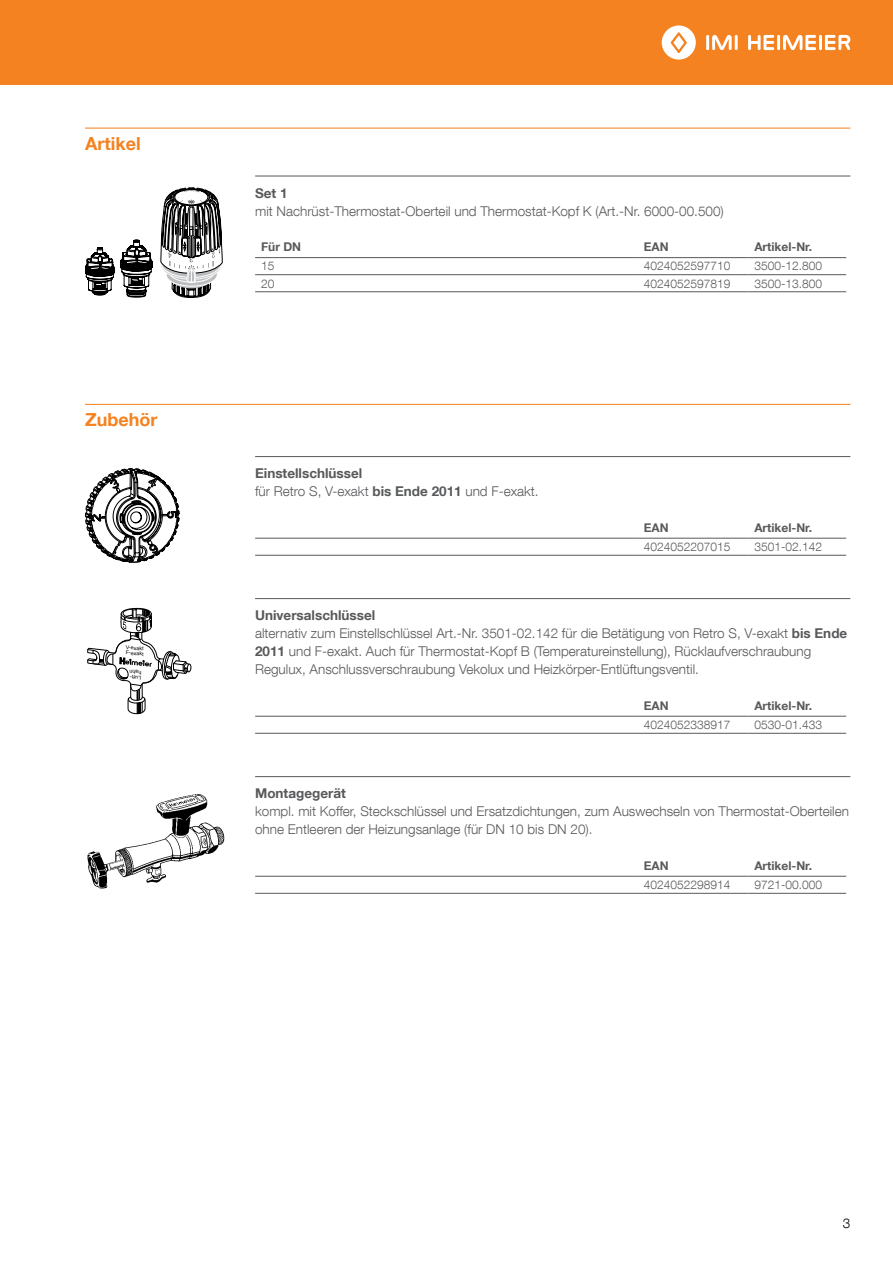
<style>
.page{position:relative;width:893px;height:1263px;background:#fff}
.page>*{position:absolute;margin:0;border:0;box-sizing:border-box;transform-origin:0 0}
.t1{font:700 18px "Helvetica Neue LT Com";color:#f58220}
.t2{font:300 13.5px/18px "Helvetica Neue LT Com";color:#58595b}
.t3{font:700 13.5px/18px "Helvetica Neue LT Com";color:#58595b}
.t4{font:300 13.5px "Helvetica Neue LT Com";color:#000}
.t5{font:300 12px "Helvetica Neue LT Com";color:#58595b}
.t6{font:700 12px "Helvetica Neue LT Com";color:#58595b}
.t7{font:5.25px/5.2px "Arial";color:#000}
.s1{font-weight:300}
.s2{font-weight:700}
</style>
<div class="page">
<div style="left:0;top:0;width:893px;height:85px;background:#f58220"></div>
<hr style="left:706px;top:35px;width:3px;height:15px;background:#fff">
<hr style="left:735px;top:35px;width:3px;height:15px;background:#fff">
<svg style="left:712px;top:35px;width:20px;height:15px"></svg>
<svg style="left:662px;top:25px;width:34px;height:35px"></svg>
<hr style="left:777px;top:35px;width:3px;height:15px;background:#fff">
<svg style="left:748px;top:35px;width:26px;height:15px"></svg>
<hr style="left:819px;top:35px;width:3px;height:15px;background:#fff">
<svg style="left:783px;top:35px;width:33px;height:15px"></svg>
<svg style="left:825px;top:35px;width:25px;height:15px"></svg>
<hr style="left:85px;top:128px;width:765px;height:1px;background:#f58220">
<hr style="left:255px;top:176px;width:595px;height:1px;background:#58595b">
<hr style="left:85px;top:404px;width:765px;height:1px;background:#f58220">
<hr style="left:255px;top:456px;width:595px;height:1px;background:#58595b">
<hr style="left:255px;top:257px;width:383px;height:1px;background:#58595b">
<hr style="left:638px;top:257px;width:110px;height:1px;background:#58595b">
<hr style="left:748px;top:257px;width:98px;height:1px;background:#58595b">
<hr style="left:255px;top:274px;width:383px;height:1px;background:#58595b">
<hr style="left:255px;top:291px;width:383px;height:1px;background:#58595b">
<hr style="left:638px;top:274px;width:110px;height:1px;background:#58595b">
<hr style="left:638px;top:291px;width:110px;height:1px;background:#58595b">
<hr style="left:748px;top:274px;width:98px;height:1px;background:#58595b">
<hr style="left:748px;top:291px;width:98px;height:1px;background:#58595b">
<hr style="left:255px;top:598px;width:595px;height:1px;background:#58595b">
<hr style="left:255px;top:538px;width:383px;height:1px;background:#58595b">
<hr style="left:255px;top:555px;width:383px;height:1px;background:#58595b">
<hr style="left:638px;top:538px;width:110px;height:1px;background:#58595b">
<hr style="left:638px;top:555px;width:110px;height:1px;background:#58595b">
<hr style="left:748px;top:538px;width:98px;height:1px;background:#58595b">
<hr style="left:748px;top:555px;width:98px;height:1px;background:#58595b">
<hr style="left:255px;top:776px;width:595px;height:1px;background:#58595b">
<hr style="left:255px;top:716px;width:383px;height:1px;background:#58595b">
<hr style="left:255px;top:733px;width:383px;height:1px;background:#58595b">
<hr style="left:638px;top:716px;width:110px;height:1px;background:#58595b">
<hr style="left:638px;top:733px;width:110px;height:1px;background:#58595b">
<hr style="left:748px;top:716px;width:98px;height:1px;background:#58595b">
<hr style="left:748px;top:733px;width:98px;height:1px;background:#58595b">
<hr style="left:255px;top:876px;width:383px;height:1px;background:#58595b">
<hr style="left:255px;top:893px;width:383px;height:1px;background:#58595b">
<hr style="left:638px;top:876px;width:110px;height:1px;background:#58595b">
<hr style="left:638px;top:893px;width:110px;height:1px;background:#58595b">
<hr style="left:748px;top:876px;width:98px;height:1px;background:#58595b">
<hr style="left:748px;top:893px;width:98px;height:1px;background:#58595b">
<svg style="left:85px;top:240px;width:68px;height:58px"></svg>
<svg style="left:160px;top:188px;width:62px;height:110px"></svg>
<svg style="left:85px;top:468px;width:94px;height:95px"></svg>
<svg style="left:87px;top:608px;width:104px;height:106px"></svg>
<img style="left:87px;top:794px;width:138px;height:95px">
<h1 class="t1" style="left:85px;top:132px;width:57px">Artikel</h1>
<h1 class="t1" style="left:85px;top:408px;width:74px">Zubehör</h1>
<p class="t7" style="left:126px;top:644px;width:20px;rotate:6deg">V-exakt<br>F-exakt</p>
<p class="t7" style="left:141px;top:675px;width:13px;rotate:-174deg">hahn</p>
<p class="t7" style="left:141px;top:680px;width:13px;rotate:-174deg">Luft-</p>
<p class="t3" style="left:255px;top:183px;width:34px">Set 1</p>
<p class="t2" style="left:255px;top:202px;width:470px">mit Nachrüst-Thermostat-Oberteil und Thermostat-Kopf K (Art.-Nr. 6000-00.500)</p>
<p class="t6" style="left:261px;top:239px;width:42px">Für DN</p>
<p class="t6" style="left:644px;top:239px;width:26px">EAN</p>
<p class="t6" style="left:754px;top:239px;width:59px">Artikel-Nr.</p>
<p class="t5" style="left:261px;top:259px;width:15px">15</p>
<p class="t5" style="left:644px;top:259px;width:88px">4024052597710</p>
<p class="t5" style="left:754px;top:259px;width:69px">3500-12.800</p>
<p class="t5" style="left:261px;top:276px;width:15px">20</p>
<p class="t5" style="left:644px;top:276px;width:88px">4024052597819</p>
<p class="t5" style="left:754px;top:276px;width:69px">3500-13.800</p>
<p class="t3" style="left:255px;top:464px;width:285px">Einstellschlüssel<br><span class="s1">für Retro S, V-exakt</span> bis Ende 2011 <span class="s1">und F-exakt.</span></p>
<p class="t6" style="left:644px;top:520px;width:26px">EAN</p>
<p class="t6" style="left:754px;top:520px;width:59px">Artikel-Nr.</p>
<p class="t5" style="left:644px;top:539px;width:88px">4024052207015</p>
<p class="t5" style="left:754px;top:539px;width:69px">3501-02.142</p>
<p class="t2" style="left:255px;top:606px;width:594px"><span class="s2">Universalschlüssel<br></span>alternativ zum Einstellschlüssel Art.-Nr. 3501-02.142 für die Betätigung von Retro S, V-exakt <span class="s2">bis Ende 2011</span> und F-exakt. Auch für Thermostat-Kopf B (Temperatureinstellung), Rücklaufverschraubung Regulux, Anschlussverschraubung Vekolux und Heizkörper-Entlüftungsventil.</p>
<p class="t6" style="left:644px;top:698px;width:26px">EAN</p>
<p class="t6" style="left:754px;top:698px;width:59px">Artikel-Nr.</p>
<p class="t5" style="left:644px;top:717px;width:88px">4024052338917</p>
<p class="t5" style="left:754px;top:717px;width:69px">0530-01.433</p>
<p class="t3" style="left:255px;top:784px;width:92px">Montagegerät</p>
<p class="t2" style="left:255px;top:802px;width:595px">kompl. mit Koffer, Steckschlüssel und Ersatzdichtungen, zum Auswechseln von Thermostat-Oberteilen ohne Entleeren der Heizungsanlage (für DN 10 bis DN 20).</p>
<p class="t6" style="left:644px;top:858px;width:26px">EAN</p>
<p class="t6" style="left:754px;top:858px;width:59px">Artikel-Nr.</p>
<p class="t5" style="left:644px;top:877px;width:88px">4024052298914</p>
<p class="t5" style="left:754px;top:877px;width:69px">9721-00.000</p>
<p class="t4" style="left:843px;top:1215px;width:9px">3</p>
</div>
